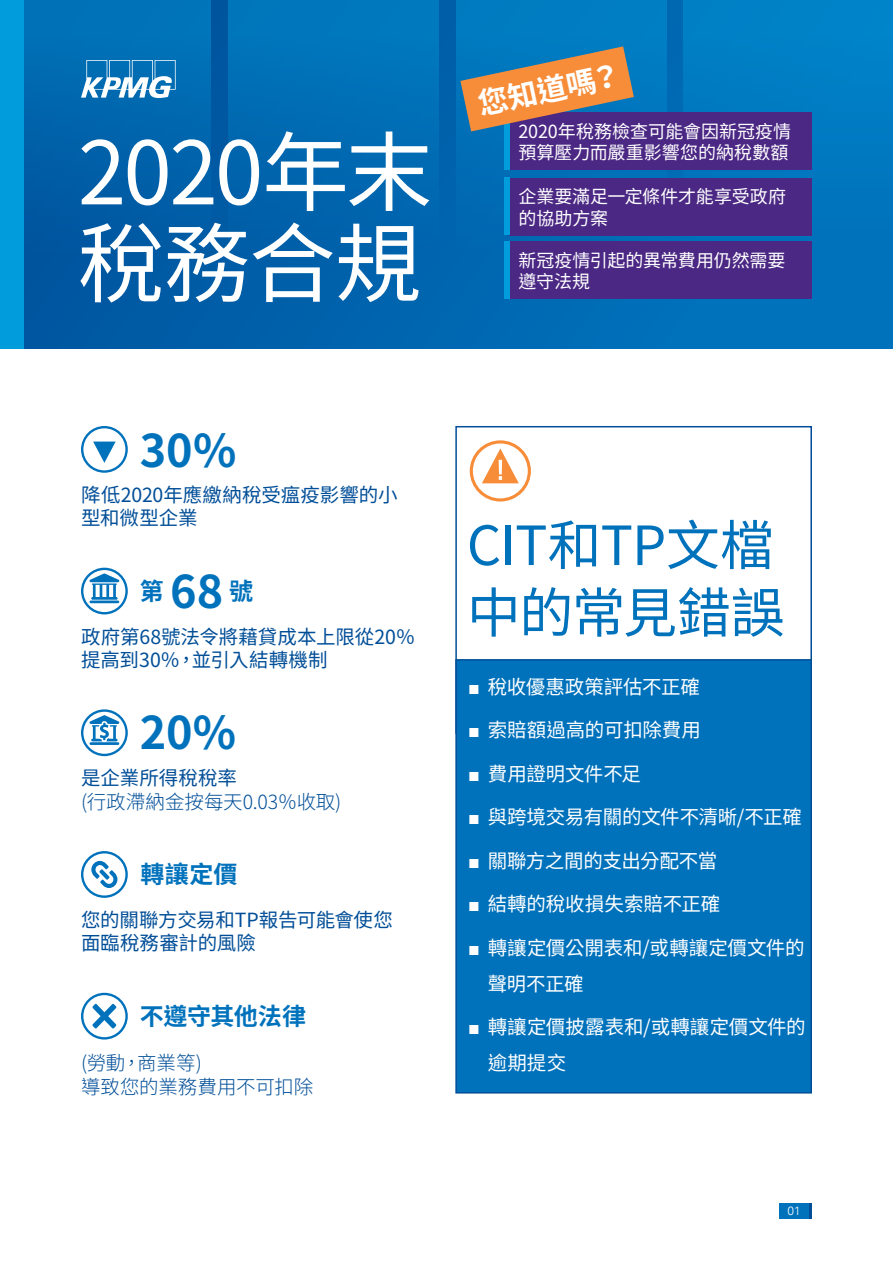
<style>
.page{position:relative;width:893px;height:1263px;background:#fff}
.page>*{position:absolute;margin:0;border:0;box-sizing:border-box;transform-origin:0 0}
.t1{font:87px/91.2px "Noto Sans CJ Ktc";letter-spacing:-.025em;color:#fff}
.t2{font:54px/67.5px "Noto Sans CJ Ktc";letter-spacing:-.015em;color:#0072bc}
.t3{font:700 45px "Noto Sans CJ Ktc";color:#0072bc}
.t4{font:700 30px "Noto Sans CJ Ktc";color:#fff}
.t5{font:700 24px "Noto Sans CJ Ktc";color:#0072bc}
.t6{font:19.5px/36px "Noto Sans CJ Ktc";letter-spacing:-.01em;color:#fff}
.t7{font:19.5px/23.4px "Noto Sans CJ Ktc";letter-spacing:-.005em;color:#004e98}
.t8{font:300 19.5px/23.4px "Noto Sans CJ Ktc";letter-spacing:-.005em;color:#004e98}
.t9{font:18px/21.6px "Noto Sans CJ Ktc";letter-spacing:-.005em;color:#fff}
.t10{font:300 12px "VNI Univers 45";color:#fff}
.s1{font-family:"Arial"}
</style>
<div class="page">
<svg style="left:211px;top:0;width:473px;height:349px;background:#0060aa"></svg>
<div style="left:0;top:0;width:211px;height:349px;background:linear-gradient(to bottom,#0071b7,#00529d)"></div>
<div style="left:228px;top:0;width:210px;height:349px;background:linear-gradient(to bottom,#0076bc,#005ca7)"></div>
<div style="left:456px;top:0;width:210px;height:349px;background:linear-gradient(to right,#006cb5,#0078bf)"></div>
<div style="left:684px;top:0;width:209px;height:349px;background:#0079c1"></div>
<div style="left:0;top:0;width:23px;height:349px;background:#009cdc"></div>
<svg style="left:81px;top:60px;width:95px;height:38px"></svg>
<div style="left:782px;top:1203px;width:30px;height:15px;background:#004e98"></div>
<div style="left:779px;top:1203px;width:30px;height:15px;background:#0072bc"></div>
<svg style="left:81px;top:709px;width:47px;height:47px"></svg>
<svg style="left:81px;top:426px;width:47px;height:47px"></svg>
<svg style="left:81px;top:851px;width:47px;height:47px"></svg>
<svg style="left:81px;top:993px;width:47px;height:46px"></svg>
<svg style="left:81px;top:568px;width:47px;height:46px"></svg>
<div style="left:455px;top:426px;width:357px;height:308px;border:2px solid #004e98"></div>
<div style="left:455px;top:659px;width:357px;height:434px;background:#0072bc;border:2px solid #004e98"></div>
<svg style="left:470px;top:440px;width:61px;height:61px"></svg>
<div style="left:509px;top:113px;width:303px;height:57px;background:#4b2884"></div>
<div style="left:509px;top:242px;width:303px;height:57px;background:#4b2884"></div>
<div style="left:509px;top:178px;width:303px;height:58px;background:#4b2884"></div>
<div style="left:504px;top:113px;width:5px;height:57px;background:#009cdc"></div>
<div style="left:504px;top:242px;width:5px;height:57px;background:#009cdc"></div>
<div style="left:504px;top:177px;width:5px;height:58px;background:#009cdc"></div>
<svg style="left:460px;top:46px;width:174px;height:85px;background:#997968"></svg>
<h1 class="t1" style="left:78px;top:129px;width:356px">2020年末稅務合規</h1>
<h3 class="t4" style="left:475px;top:88px;width:147px;rotate:-12deg">您知道嗎？</h3>
<p class="t9" style="left:518px;top:121px;width:274px">2020年稅務檢查可能會因新冠疫情預算壓力而嚴重影響您的納稅數額</p>
<p class="t9" style="left:518px;top:186px;width:269px">企業要滿足一定條件才能享受政府的協助方案</p>
<p class="t9" style="left:518px;top:250px;width:268px">新冠疫情引起的異常費用仍然需要遵守法規</p>
<h3 class="t3" style="left:140px;top:425px;width:98px">30%</h3>
<p class="t7" style="left:81px;top:483px;width:318px">降低2020年應繳納稅受瘟疫影響的小型和微型企業</p>
<h3 class="t3" style="left:170px;top:566px;width:55px">68</h3>
<p class="t7" style="left:81px;top:625px;width:336px">政府第68號法令將藉貸成本上限從20％提高到30％，並引入結轉機制</p>
<p class="t5" style="left:140px;top:578px;width:25px">第</p>
<p class="t5" style="left:229px;top:578px;width:25px">號</p>
<h3 class="t3" style="left:140px;top:707px;width:98px">20%</h3>
<p class="t7" style="left:81px;top:767px;width:158px">是企業所得稅稅率</p>
<p class="t8" style="left:81px;top:790px;width:262px">(行政滯納金按每天0.03％收取)</p>
<p class="t5" style="left:140px;top:861px;width:98px">轉讓定價</p>
<p class="t7" style="left:81px;top:909px;width:313px">您的關聯方交易和TP報告可能會使您面臨稅務審計的風險</p>
<p class="t5" style="left:140px;top:1003px;width:168px">不遵守其他法律</p>
<p class="t8" style="left:81px;top:1052px;width:234px">(勞動，商業等)<br>導致您的業務費用不可扣除</p>
<h2 class="t2" style="left:467px;top:513px;width:319px">CIT和TP文檔中的常見錯誤</h2>
<p class="t6" style="left:468px;top:669px;width:233px"><span class="s1">■</span> 稅收優惠政策評估不正確</p>
<p class="t6" style="left:468px;top:712px;width:234px"><span class="s1">■</span> 索賠額過高的可扣除費用</p>
<p class="t6" style="left:468px;top:756px;width:174px"><span class="s1">■</span> 費用證明文件不足</p>
<p class="t6" style="left:468px;top:800px;width:335px"><span class="s1">■</span> 與跨境交易有關的文件不清晰/不正確</p>
<p class="t6" style="left:468px;top:843px;width:251px"><span class="s1">■</span> 關聯方之間的支出分配不當</p>
<p class="t6" style="left:468px;top:887px;width:253px"><span class="s1">■</span> 結轉的稅收損失索賠不正確</p>
<p class="t6" style="left:488px;top:930px;width:318px;text-indent:-20px"><span class="s1">■</span> 轉讓定價公開表和/或轉讓定價文件的聲明不正確</p>
<p class="t6" style="left:488px;top:1010px;width:319px;text-indent:-20px"><span class="s1">■</span> 轉讓定價披露表和/或轉讓定價文件的逾期提交</p>
<p class="t10" style="left:787px;top:1202px;width:15px">01</p>
</div>
